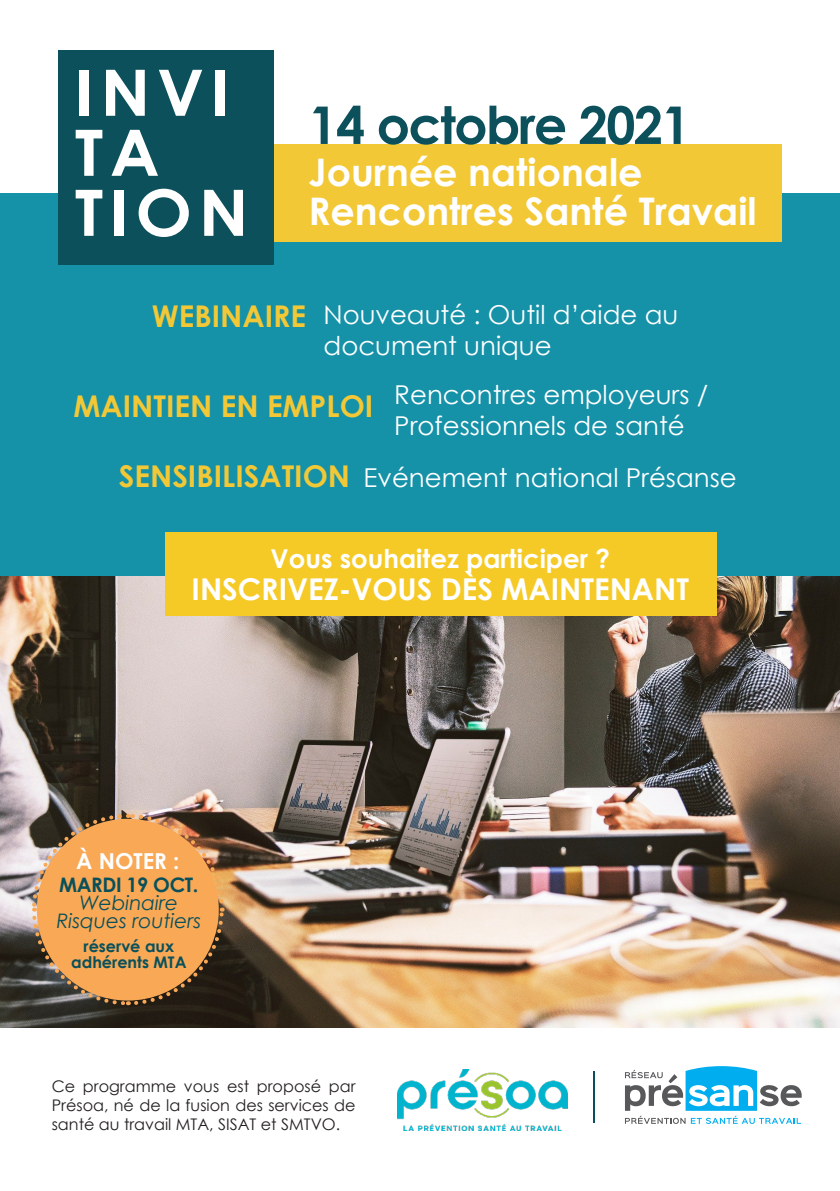
<style>
.page{position:relative;width:840px;height:1191px;background:#fff}
.page>*{position:absolute;margin:0;border:0;box-sizing:border-box;transform-origin:0 0}
.t1{font:700 64px/60px "Century Gothic";letter-spacing:.1em;color:#fff;scale:1.05 1}
.t2{font:700 52px "Century Gothic";letter-spacing:-.03em;color:#0c505c}
.t3{font:700 38px "Century Gothic";color:#fff}
.t4{font:700 30px "Century Gothic";color:#f3c836}
.t5{font:700 30px "Century Gothic";color:#fff}
.t6{font:26px/31.2px "Century Gothic";color:#fff}
.t7{font:700 26px "Century Gothic";color:#fff}
.t8{font:700 22px "Century Gothic";color:#fff}
.t9{font:700 20px/18px "Century Gothic";letter-spacing:-.02em;color:#09505b;text-align:center}
.t10{font:italic 20px "Century Gothic";color:#09505b}
.t11{font:16px/19.2px "Century Gothic";color:#231f20;text-align:justify}
.t12{font:700 16px "Century Gothic";color:#09505b}
.s1{font-weight:400;font-style:italic}
</style>
<div class="page">
<img style="left:0;top:575px;width:839px;height:453px">
<div style="left:0;top:193px;width:839px;height:382px;background:#1591a8"></div>
<div style="left:165px;top:531px;width:551px;height:84px;background:#f6ca26"></div>
<div style="left:267px;top:145px;width:514px;height:97px;background:#f3c836"></div>
<div style="left:58px;top:50px;width:215px;height:215px;background:#0c505c"></div>
<svg style="left:30px;top:812px;width:196px;height:195px;background:#c88c4f"></svg>
<svg style="left:625px;top:1066px;width:176px;height:57px"></svg>
<img style="left:397px;top:1069px;width:170px;height:61px">
<hr style="left:592px;top:1071px;width:2px;height:51px;background:#09505b">
<p class="t1" style="left:75px;top:60px;width:167px">INVI<br>TA<br>TION</p>
<p class="t2" style="left:308px;top:86px;width:383px">14 octobre 2021</p>
<p class="t3" style="left:308px;top:143px;width:335px">Journée nationale</p>
<p class="t3" style="left:308px;top:182px;width:449px">Rencontres Santé Travail</p>
<p class="t4" style="left:152px;top:293px;width:156px">WEBINAIRE</p>
<p class="t6" style="left:323px;top:298px;width:356px">Nouveauté : Outil d’aide au document unique</p>
<p class="t4" style="left:74px;top:383px;width:301px">MAINTIEN EN EMPLOI</p>
<p class="t6" style="left:394px;top:378px;width:315px">Rencontres employeurs /</p>
<p class="t6" style="left:394px;top:409px;width:292px">Professionnels de santé</p>
<p class="t4" style="left:119px;top:454px;width:233px">SENSIBILISATION</p>
<p class="t6" style="left:363px;top:462px;width:374px">Evénement national Présanse</p>
<p class="t7" style="left:270px;top:538px;width:341px">Vous souhaitez participer ?</p>
<p class="t5" style="left:191px;top:566px;width:498px">INSCRIVEZ-VOUS DÈS MAINTENANT</p>
<p class="t8" style="left:76px;top:844px;width:104px">À NOTER :</p>
<p class="t9" style="left:59px;top:875px;width:141px">MARDI 19 OCT.<br><span class="s1">Webinaire</span></p>
<p class="t10" style="left:56px;top:907px;width:146px">Risques routiers</p>
<p class="t12" style="left:83px;top:934px;width:92px">réservé aux</p>
<p class="t12" style="left:71px;top:950px;width:117px">adhérents MTA</p>
<p class="t11" style="left:52px;top:1076px;width:305px">Ce programme vous est proposé par Présoa, né de la fusion des services de santé au travail MTA, SISAT et SMTVO.</p>
</div>
